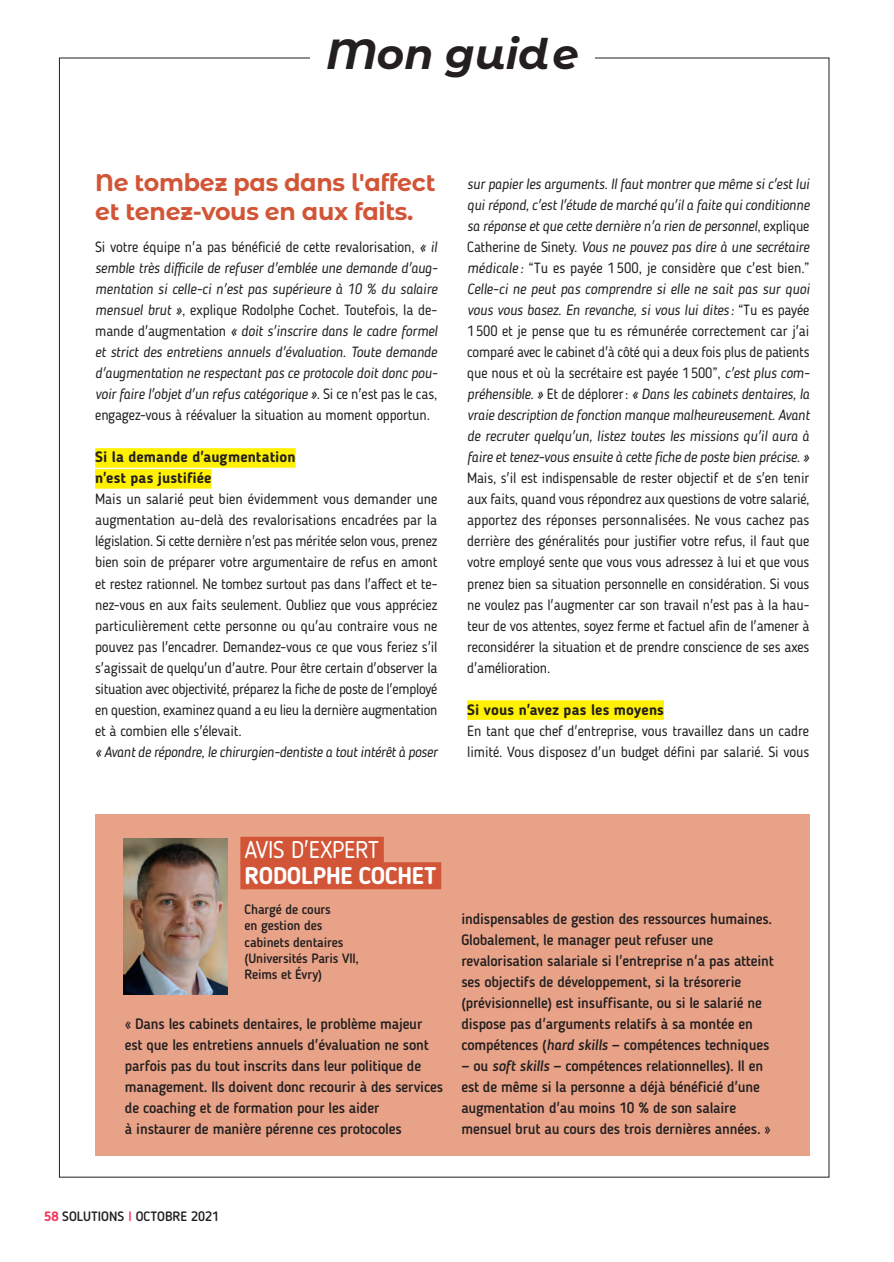
<style>
.page{position:relative;width:894px;height:1262px;background:#fff}
.page>*{position:absolute;margin:0;border:0;box-sizing:border-box;transform-origin:0 0}
.t1{font:italic 700 42px "Montserrat Alternates";color:#231f20}
.t2{font:700 24px/28.5px "Montserrat Alternates";letter-spacing:-.01em;color:#d15536}
.t3{font:700 24px "Blogger Sans";letter-spacing:-.01em;color:#fff}
.t4{font:24px "Blogger Sans";letter-spacing:-.01em;color:#fff}
.t5{font:500 15px/21px "Blogger Sans";letter-spacing:-.01em;color:#231f20}
.t6{font:700 15px/21px "Blogger Sans";letter-spacing:.01em;color:#231f20}
.t7{font:italic 14.7px/21px "Blogger Sans";letter-spacing:-.015em;color:#231f20;text-align:justify}
.t8{font:14.7px/21px "Blogger Sans";letter-spacing:-.01em;color:#231f20;text-align:justify}
.t9{font:500 13.5px/16.2px "Blogger Sans";letter-spacing:-.01em;color:#231f20}
.s1{font-style:normal}
.s2{font-style:italic}
.s3{font-weight:700;color:#ee3b60}
.s4{color:#ee3b60}
</style>
<div class="page">
<div style="left:95px;top:448px;width:201px;height:19px;background:#fff101"></div>
<div style="left:95px;top:469px;width:117px;height:19px;background:#fff101"></div>
<div style="left:467px;top:700px;width:197px;height:19px;background:#fff101"></div>
<div style="left:95px;top:814px;width:715px;height:341px;background:#e8a287"></div>
<div style="left:240px;top:836px;width:144px;height:27px;background:#d15536"></div>
<div style="left:240px;top:862px;width:201px;height:27px;background:#d15536"></div>
<img style="left:124px;top:838px;width:104px;height:156px">
<h1 class="t1" style="left:326px;top:23px;width:254px">Mon guide</h1>
<h2 class="t2" style="left:95px;top:167px;width:342px">Ne tombez pas dans l'affect et tenez-vous en aux faits.</h2>
<p class="t7" style="left:95px;top:236px;width:344px"><span class="s1">Si votre équipe n'a pas bénéficié de cette revalorisation,</span> « il semble très difficile de refuser d'emblée une demande d'aug&shy;mentation si celle-ci n'est pas supérieure à 10 % du salaire mensuel brut »<span class="s1">, explique Rodolphe Cochet. Toutefois, la de&shy;mande d'augmentation</span> « doit s'inscrire dans le cadre formel et strict des entretiens annuels d'évaluation. Toute demande d'augmentation ne respectant pas ce protocole doit donc pou&shy;voir faire l'objet d'un refus catégorique »<span class="s1">. Si ce n'est pas le cas, engagez-vous à réévaluer la situation au moment opportun.</span></p>
<p class="t6" style="left:95px;top:446px;width:202px">Si la demande d'augmentation n'est pas justifiée</p>
<p class="t8" style="left:95px;top:488px;width:344px">Mais un salarié peut bien évidemment vous demander une augmentation au-delà des revalorisations encadrées par la législation. Si cette dernière n'est pas méritée selon vous, prenez bien soin de préparer votre argumentaire de refus en amont et restez rationnel. Ne tombez surtout pas dans l'affect et te&shy;nez-vous en aux faits seulement. Oubliez que vous appréciez particulièrement cette personne ou qu'au contraire vous ne pouvez pas l'encadrer. Demandez-vous ce que vous feriez s'il s'agissait de quelqu'un d'autre. Pour être certain d'observer la situation avec objectivité, préparez la fiche de poste de l'employé en question, examinez quand a eu lieu la dernière augmentation et à combien elle s'élevait.</p>
<p class="t7" style="left:95px;top:740px;width:344px">« Avant de répondre, le chirurgien-dentiste a tout intérêt à poser</p>
<p class="t7" style="left:467px;top:173px;width:344px">sur papier les arguments. Il faut montrer que même si c'est lui qui répond, c'est l'étude de marché qu'il a faite qui conditionne sa réponse et que cette dernière n'a rien de personnel<span class="s1">, explique Catherine de Sinety.</span> Vous ne pouvez pas dire à une secrétaire médicale : <span class="s1">“Tu es payée 1 500, je considère que c'est bien.” </span>Celle-ci ne peut pas comprendre si elle ne sait pas sur quoi vous vous basez. En revanche, si vous lui dites : <span class="s1">“Tu es payée 1500 et je pense que tu es rémunérée correctement car j'ai comparé avec le cabinet d'à côté qui a deux fois plus de patients que nous et où la secrétaire est payée 1500”,</span> c'est plus com&shy;préhensible. » <span class="s1">Et de déplorer:</span> « Dans les cabinets dentaires, la vraie description de fonction manque malheureusement. Avant de recruter quelqu'un, listez toutes les missions qu'il aura à faire et tenez-vous ensuite à cette fiche de poste bien précise. »</p>
<p class="t8" style="left:467px;top:467px;width:344px">Mais, s'il est indispensable de rester objectif et de s'en tenir aux faits, quand vous répondrez aux questions de votre salarié, apportez des réponses personnalisées. Ne vous cachez pas derrière des généralités pour justifier votre refus, il faut que votre employé sente que vous vous adressez à lui et que vous prenez bien sa situation personnelle en considération. Si vous ne voulez pas l'augmenter car son travail n'est pas à la hau&shy;teur de vos attentes, soyez ferme et factuel afin de l'amener à reconsidérer la situation et de prendre conscience de ses axes d'amélioration.</p>
<p class="t6" style="left:467px;top:698px;width:198px">Si vous n'avez pas les moyens</p>
<p class="t8" style="left:467px;top:719px;width:344px">En tant que chef d'entreprise, vous travaillez dans un cadre limité. Vous disposez d'un budget défini par salarié. Si vous</p>
<h2 class="t4" style="left:245px;top:835px;width:136px">AVIS D'EXPERT</h2>
<h2 class="t3" style="left:245px;top:860px;width:194px">RODOLPHE COCHET</h2>
<p class="t9" style="left:245px;top:901px;width:116px">Chargé de cours<br>en gestion des cabinets dentaires (Universités Paris VII,<br>Reims et Évry)</p>
<p class="t5" style="left:125px;top:1012px;width:320px">« Dans les cabinets dentaires, le problème majeur est que les entretiens annuels d'évaluation ne sont parfois pas du tout inscrits dans leur politique de management. Ils doivent donc recourir à des services de coaching et de formation pour les aider<br>à instaurer de manière pérenne ces protocoles</p>
<p class="t5" style="left:461px;top:907px;width:314px">indispensables de gestion des ressources humaines.<br>Globalement, le manager peut refuser une revalorisation salariale si l'entreprise n'a pas atteint ses objectifs de développement, si la trésorerie (prévisionnelle) est insuffisante, ou si le salarié ne dispose pas d'arguments relatifs à sa montée en compétences (<span class="s2">hard skills</span> — compétences techniques</p>
<p class="t5" style="left:461px;top:1054px;width:311px">— ou <span class="s2">soft skills</span> — compétences relationnelles). Il en est de même si la personne a déjà bénéficié d'une augmentation d'au moins 10 % de son salaire mensuel brut au cours des trois dernières années. »</p>
<p class="t9" style="left:44px;top:1207px;width:177px"><span class="s3">58</span> SOLUTIONS <span class="s4">I</span> OCTOBRE 2021</p>
</div>
